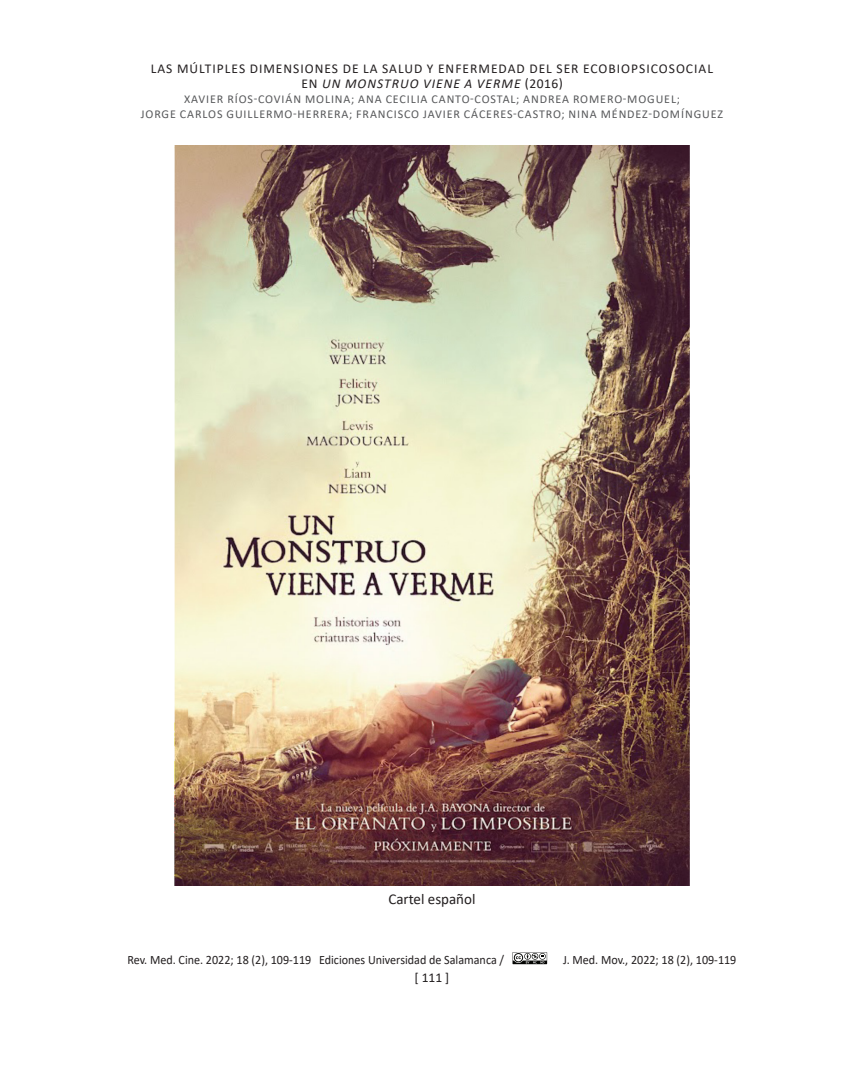
<style>
.page{position:relative;width:864px;height:1080px;background:#fff}
.page>*{position:absolute;margin:0;border:0;box-sizing:border-box;transform-origin:0 0}
.FigureCaption{font:15px "Calibri";color:#231f20}
.t1{font:13.5px/15px "Calibri";letter-spacing:.075em;color:#231f20;text-align:center}
.t2{font:12.75px "Calibri";color:#231f20;scale:.95 1}
.t3{font:12px/15px "Calibri";letter-spacing:.075em;color:#57585a;text-align:center}
.s1{font-style:italic}
</style>
<div class="page">
<svg style="left:513px;top:952px;width:34px;height:12px"></svg>
<img style="left:175px;top:145px;width:514px;height:741px">
<p class="t1" style="left:151px;top:61px;width:564px">LAS MÚLTIPLES DIMENSIONES DE LA SALUD Y ENFERMEDAD DEL SER ECOBIOPSICOSOCIAL<br>EN <span class="s1">UN MONSTRUO VIENE A VERME</span> (2016)</p>
<p class="t3" style="left:141px;top:92px;width:584px">XAVIER RÍOS-COVIÁN MOLINA; ANA CECILIA CANTO-COSTAL; ANDREA ROMERO-MOGUEL;<br>JORGE CARLOS GUILLERMO-HERRERA; FRANCISCO JAVIER CÁCERES-CASTRO; NINA MÉNDEZ-DOMÍNGUEZ</p>
<p class="FigureCaption" style="left:388px;top:888px;width:89px">Cartel español</p>
<p class="t2" style="left:127px;top:951px;width:398px">Rev. Med. Cine. 2022; 18 (2), 109-119 Ediciones Universidad de Salamanca /</p>
<p class="t2" style="left:563px;top:951px;width:184px">J. Med. Mov., 2022; 18 (2), 109-119</p>
<p class="t1" style="left:414px;top:970px;width:36px">[ 111 ]</p>
</div>
